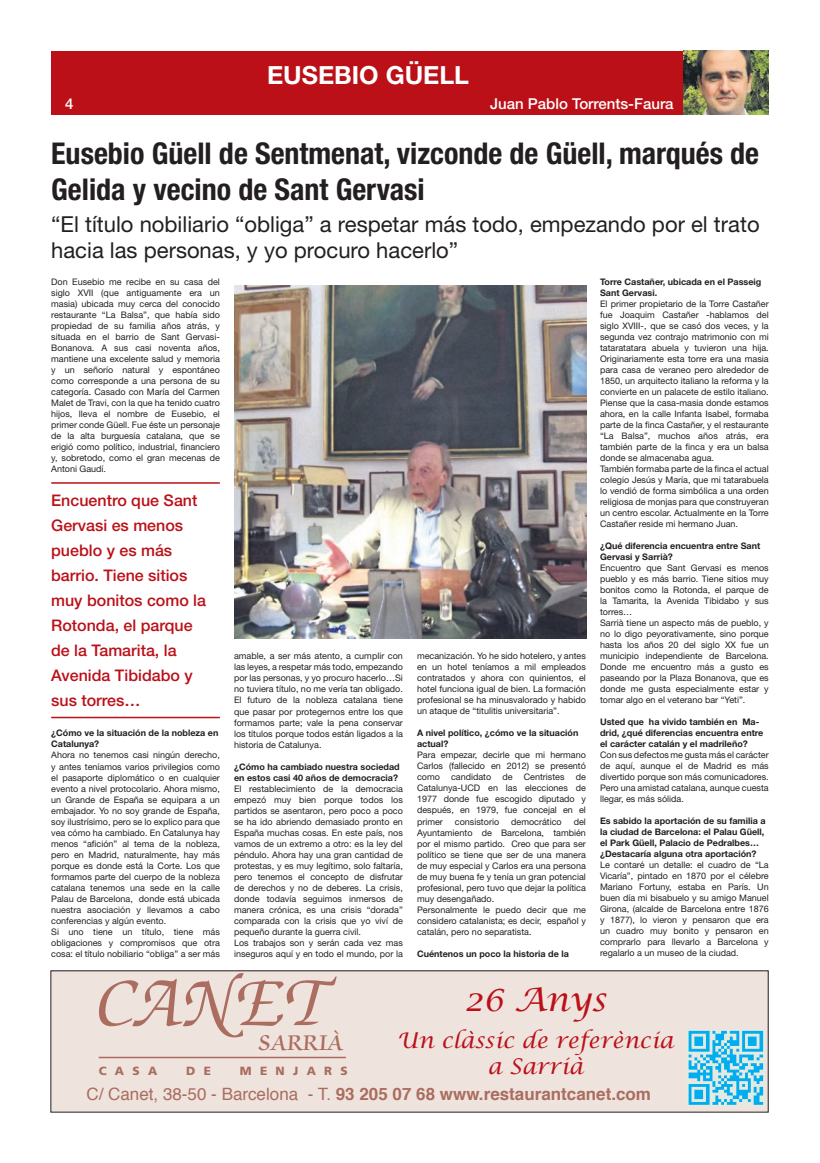
<style>
.page{position:relative;width:820px;height:1163px;background:#fff}
.page>*{position:absolute;margin:0;border:0;box-sizing:border-box;transform-origin:0 0}
.t1{font:italic 73.4px "Zapf Chancery";color:#aa6d5f}
.t2{font:italic 32.6px "Lucida Calligraphy";color:#bb1018}
.t3{font:700 condensed 30px/36px "Helvetica Neue";color:#231f20}
.t4{font:700 25px "Helvetica Neue";color:#fff}
.t5{font:600 24.6px "Zapf Chancery";letter-spacing:.03em;color:#aa6d5f}
.t6{font:22px/26.4px "Helvetica Neue";color:#231f20}
.t7{font:italic 21.7px/26px "Lucida Calligraphy";color:#bb1018;text-align:center}
.t8{font:700 17px "Helvetica";color:#aa6d5f}
.t9{font:500 16px/25px "Helvetica Neue";color:#bb1018}
.t10{font:500 15px "Helvetica Neue";color:#fff}
.t11{font:900 11.9px "Frutiger";letter-spacing:.7em;color:#aa6d5f}
.t12{font:9px/11px "Helvetica Neue";color:#231f20;text-align:justify}
.t13{font:700 9px/11px "Helvetica Neue";color:#231f20}
.s1{font-weight:400}
</style>
<div class="page">
<hr style="left:51px;top:482px;width:169px;height:1px;background:#bb1018">
<hr style="left:51px;top:716px;width:169px;height:2px;background:#bb1018">
<div style="left:51px;top:51px;width:717px;height:63px;background:#bb1018"></div>
<img style="left:683px;top:51px;width:85px;height:63px">
<div style="left:51px;top:970px;width:716px;height:141px;background:#efe3de"></div>
<hr style="left:99px;top:1056px;width:247px;height:2px;background:#aa6d5f">
<img style="left:686px;top:1029px;width:77px;height:76px">
<img style="left:234px;top:285px;width:352px;height:353px">
<h3 class="t4" style="left:267px;top:59px;width:203px">EUSEBIO GÜELL</h3>
<h3 class="t10" style="left:65px;top:94px;width:10px">4</h3>
<h3 class="t10" style="left:490px;top:94px;width:185px">Juan Pablo Torrents-Faura</h3>
<h3 class="t3" style="left:51px;top:135px;width:709px">Eusebio Güell de Sentmenat, vizconde de Güell, marqués de<br>Gelida y vecino de Sant Gervasi</h3>
<h3 class="t6" style="left:51px;top:210px;width:709px">“El título nobiliario “obliga” a respetar más todo, empezando por el trato hacia las personas, y yo procuro hacerlo”</h3>
<p class="t12" style="left:51px;top:276px;width:170px">Don Eusebio me recibe en su casa del siglo XVII (que antiguamente era un masia) ubicada muy cerca del conocido restaurante “La Balsa”, que había sido propiedad de su familia años atrás, y situada en el barrio de Sant Gervasi-Bonanova. A sus casi noventa años, mantiene una excelente salud y memoria y un señorío natural y espontáneo como corresponde a una persona de su categoría. Casado con María del Carmen Malet de Travi, con la que ha tenido cuatro hijos, lleva el nombre de Eusebio, el primer conde Güell. Fue éste un personaje de la alta burguesía catalana, que se erigió como político, industrial, financiero y, sobretodo, como el gran mecenas de Antoni Gaudí.</p>
<h3 class="t9" style="left:51px;top:487px;width:156px">Encuentro que Sant<br>Gervasi es menos pueblo y es más barrio. Tiene sitios muy bonitos como la<br>Rotonda, el parque de la Tamarita, la<br>Avenida Tibidabo y sus torres…</h3>
<p class="t13" style="left:51px;top:727px;width:169px">¿Cómo ve la situación de la nobleza en<br>Catalunya?</p>
<p class="t12" style="left:51px;top:749px;width:170px;text-align:left">Ahora no tenemos casi ningún derecho, y antes teníamos varios privilegios como el pasaporte diplomático o en cualquier evento a nivel protocolario. Ahora mismo, un Grande de España se equipara a un embajador. Yo no soy grande de España, soy ilustrísimo, pero se lo explico para que vea cómo ha cambiado. En Catalunya hay menos “afición” al tema de la nobleza, pero en Madrid, naturalmente, hay más porque es donde está la Corte. Los que formamos parte del cuerpo de la nobleza catalana tenemos una sede en la calle Palau de Barcelona, donde está ubicada nuestra asociación y llevamos a cabo conferencias y algún evento.<br>Si uno tiene un título, tiene más obligaciones y compromisos que otra cosa: el título nobiliario “obliga” a ser más</p>
<p class="t12" style="left:234px;top:650px;width:170px">amable, a ser más atento, a cumplir con las leyes, a respetar más todo, empezando por las personas, y yo procuro hacerlo…Si no tuviera título, no me vería tan obligado.<br>El futuro de la nobleza catalana tiene que pasar por protegernos entre los que formamos parte; vale la pena conservar los títulos porque todos están ligados a la historia de Catalunya.</p>
<p class="t13" style="left:234px;top:760px;width:167px">¿Cómo ha cambiado nuestra sociedad en estos casi 40 años de democracia?</p>
<p class="t12" style="left:234px;top:782px;width:170px;text-align:left">El restablecimiento de la democracia empezó muy bien porque todos los partidos se asentaron, pero poco a poco se ha ido abriendo demasiado pronto en España muchas cosas. En este país, nos vamos de un extremo a otro: es la ley del péndulo. Ahora hay una gran cantidad de protestas, y es muy legítimo, solo faltaría, pero tenemos el concepto de disfrutar de derechos y no de deberes. La crisis, donde todavía seguimos inmersos de manera crónica, es una crisis “dorada” comparada con la crisis que yo viví de pequeño durante la guerra civil.<br>Los trabajos son y serán cada vez mas inseguros aquí y en todo el mundo, por la</p>
<p class="t12" style="left:417px;top:650px;width:170px">mecanización. Yo he sido hotelero, y antes en un hotel teníamos a mil empleados contratados y ahora con quinientos, el hotel funciona igual de bien. La formación profesional se ha minusvalorado y habido un ataque de “titulitis universitaria”.</p>
<p class="t13" style="left:417px;top:727px;width:163px">A nivel político, ¿cómo ve la situación actual?</p>
<p class="t12" style="left:417px;top:749px;width:170px">Para empezar, decirle que mi hermano Carlos (fallecido en 2012) se presentó como candidato de Centristes de Catalunya-UCD en las elecciones de 1977 donde fue escogido diputado y después, en 1979, fue concejal en el primer</p>
<p class="t12" style="left:455px;top:815px;width:46px">consistorio</p>
<p class="t12" style="left:511px;top:815px;width:52px">democrático</p>
<p class="t12" style="left:417px;top:815px;width:170px;text-align:left;text-indent:157px">del Ayuntamiento de Barcelona, también por el mismo partido. Creo que para ser político se tiene que ser de una manera de muy especial y Carlos era una persona de muy buena fe y tenía un gran potencial profesional, pero tuvo que dejar la política muy desengañado.<br>Personalmente le puedo decir que me considero catalanista; es decir, español y catalán, pero no separatista.</p>
<p class="t13" style="left:417px;top:947px;width:153px">Cuéntenos un poco la historia de la</p>
<p class="t13" style="left:600px;top:276px;width:163px">Torre Castañer, ubicada en el Passeig<br>Sant Gervasi.</p>
<p class="t12" style="left:600px;top:298px;width:170px;text-align:left">El primer propietario de la Torre Castañer fue Joaquim Castañer -hablamos del siglo XVIII-, que se casó dos veces, y la segunda vez contrajo matrimonio con mi tataratatara abuela y tuvieron una hija.<br>Originariamente esta torre era una masia para casa de veraneo pero alrededor de 1850, un arquitecto italiano la reforma y la convierte en un palacete de estilo italiano.<br>Piense que la casa-masia donde estamos ahora, en la calle Infanta Isabel, formaba parte de la finca Castañer, y el restaurante “La Balsa”, muchos años atrás, era también parte de la finca y era un balsa donde se almacenaba agua.<br>También formaba parte de la finca el actual colegio Jesús y María, que mi tatarabuela lo vendió de forma simbólica a una orden religiosa de monjas para que construyeran un centro escolar. Actualmente en la Torre Castañer reside mi hermano Juan.</p>
<p class="t13" style="left:600px;top:540px;width:162px">¿Qué diferencia encuentra entre Sant<br>Gervasi y Sarrià?</p>
<p class="t12" style="left:600px;top:562px;width:170px;text-align:left">Encuentro que Sant Gervasi es menos pueblo y es más barrio. Tiene sitios muy bonitos como la Rotonda, el parque de la Tamarita, la Avenida Tibidabo y sus torres…<br>Sarrià tiene un aspecto más de pueblo, y no lo digo peyorativamente, sino porque hasta los años 20 del siglo XX fue un municipio independiente de Barcelona.<br>Donde me encuentro más a gusto es paseando por la Plaza Bonanova, que es donde me gusta especialmente estar y tomar algo en el veterano bar “Yeti”.</p>
<p class="t13" style="left:600px;top:716px;width:165px">Usted que ha vivido también en Ma&shy;drid, ¿qué diferencias encuentra entre el carácter catalán y el madrileño?</p>
<p class="t12" style="left:600px;top:749px;width:170px">Con sus defectos me gusta más el carácter de aquí, aunque el de Madrid es más divertido porque son más comunicadores.<br>Pero una amistad catalana, aunque cuesta llegar, es más sólida.</p>
<p class="t13" style="left:600px;top:815px;width:167px">Es sabido la aportación de su familia a la ciudad de Barcelona: el Palau Güell, el Park Güell, Palacio de Pedralbes… ¿Destacaría alguna otra aportación?</p>
<p class="t12" style="left:600px;top:859px;width:170px">Le contaré un detalle: el cuadro de “La Vicaría”, pintado en 1870 por el célebre Mariano Fortuny, estaba en París. Un buen día mi bisabuelo y su amigo Manuel Girona, (alcalde de Barcelona entre 1876 y 1877), lo vieron y pensaron que era un cuadro muy bonito y pensaron en comprarlo para llevarlo a Barcelona y regalarlo a un museo de la ciudad.</p>
<h1 class="t1" style="left:97px;top:963px;width:234px">CANET</h1>
<h3 class="t5" style="left:258px;top:1029px;width:86px">SARRIÀ</h3>
<h3 class="t11" style="left:99px;top:1063px;width:60px">CASA</h3>
<h3 class="t11" style="left:186px;top:1063px;width:26px">D E</h3>
<h3 class="t11" style="left:240px;top:1063px;width:109px">MENJARS</h3>
<h2 class="t2" style="left:464px;top:979px;width:143px">26 Anys</h2>
<h3 class="t7" style="left:397px;top:1027px;width:278px">Un clàssic de referència a Sarrià</h3>
<h3 class="t8" style="left:86px;top:1079px;width:566px"><span class="s1">C/ Canet, 38-50 - Barcelona - T.</span> 93 205 07 68 www.restaurantcanet.com</h3>
</div>
